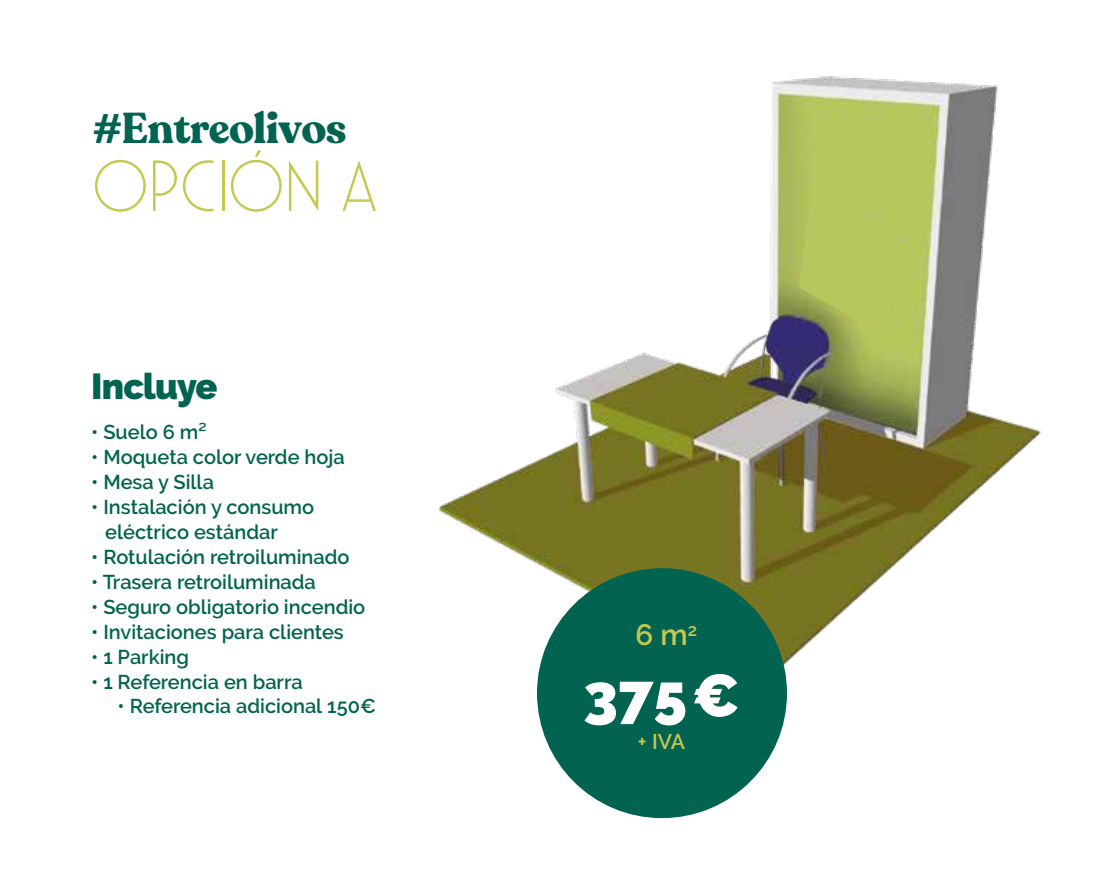
<style>
.page{position:relative;width:1106px;height:879px;background:#fff}
.page>*{position:absolute;margin:0;border:0;box-sizing:border-box;transform-origin:0 0}
.t1{font:300 72px "Saveur Sans";color:#c5c84f}
.t2{font:900 59.6px "Raleway";color:#fff}
.t3{font:700 42.8px "Recoleta";letter-spacing:-.015em;color:#026450}
.t4{font:900 36px "Raleway";letter-spacing:-.025em;color:#026450}
.t5{font:600 29.4px "Raleway";color:#c5c84f}
.t6{font:600 21.2px "Raleway";color:#c5c84f}
.t7{font:600 20px/25px "Raleway";color:#026450}
</style>
<div class="page">
<img style="left:439px;top:76px;width:602px;height:639px">
<svg style="left:798px;top:205px;width:101px;height:121px;background:#b2c15e"></svg>
<div style="left:537px;top:568px;width:250px;height:250px;background:#026450;border-radius:50%"></div>
<h3 class="t3" style="left:93px;top:101px;width:255px">#Entreolivos</h3>
<h1 class="t1" style="left:93px;top:148px;width:286px">Opción A</h1>
<h3 class="t4" style="left:91px;top:365px;width:128px">Incluye</h3>
<p class="t7" style="left:91px;top:419px;width:117px">• Suelo 6 m²</p>
<p class="t7" style="left:91px;top:444px;width:255px">• Moqueta color verde hoja</p>
<p class="t7" style="left:91px;top:469px;width:124px">• Mesa y Silla</p>
<p class="t7" style="left:105px;top:494px;width:210px;text-indent:-14px">• Instalación y consumo eléctrico estándar</p>
<p class="t7" style="left:91px;top:544px;width:260px">• Rotulación retroiluminado</p>
<p class="t7" style="left:91px;top:569px;width:226px">• Trasera retroiluminada</p>
<p class="t7" style="left:91px;top:594px;width:275px">• Seguro obligatorio incendio</p>
<p class="t7" style="left:91px;top:619px;width:254px">• Invitaciones para clientes</p>
<p class="t7" style="left:91px;top:644px;width:99px">• 1 Parking</p>
<p class="t7" style="left:91px;top:669px;width:213px">• 1 Referencia en barra</p>
<p class="t7" style="left:118px;top:693px;width:260px">• Referencia adicional 150€</p>
<h3 class="t5" style="left:635px;top:618px;width:63px">6 m<sup>2</sup></h3>
<h2 class="t2" style="left:583px;top:661px;width:158px">375€</h2>
<p class="t6" style="left:638px;top:729px;width:49px">+ IVA</p>
</div>
